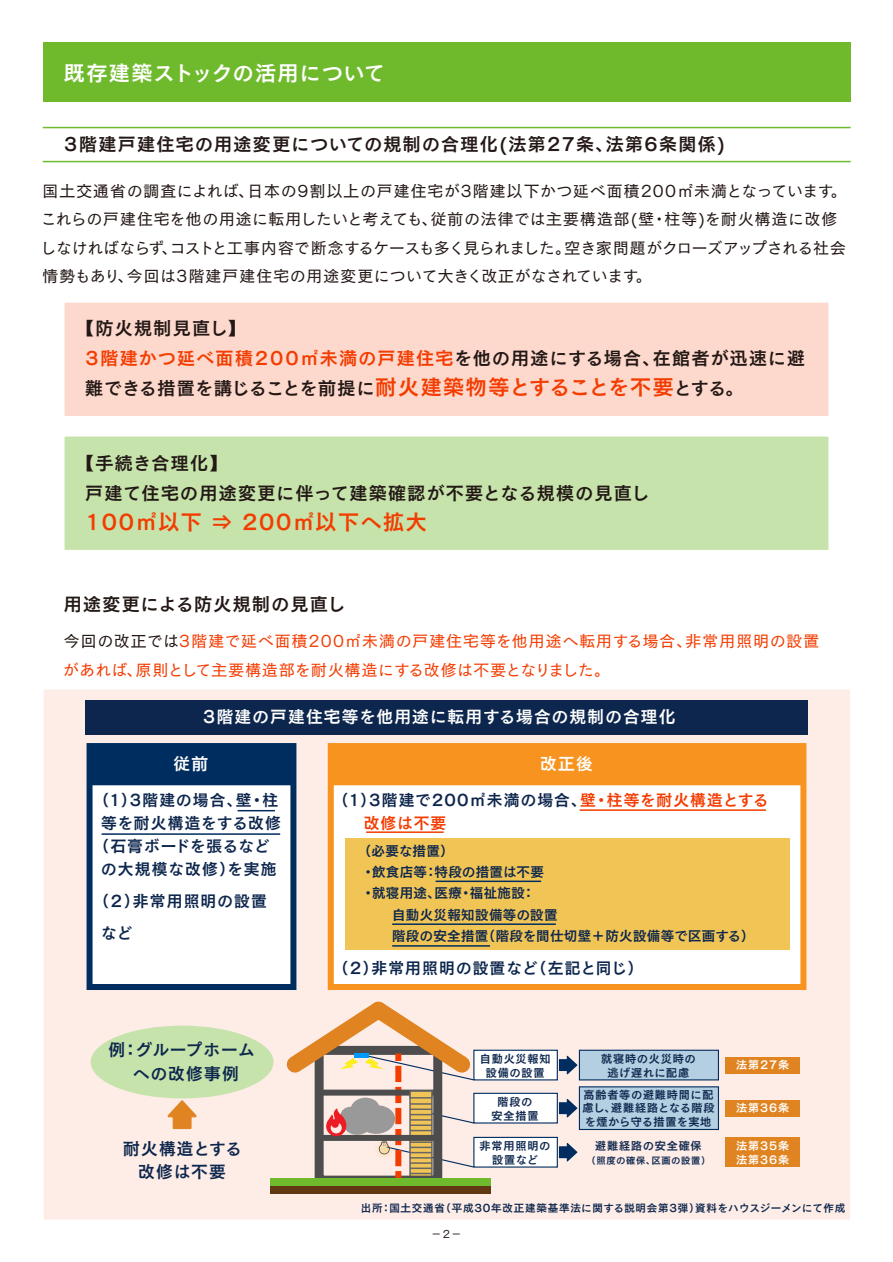
<style>
.page{position:relative;width:893px;height:1262px;background:#fff}
.page>*{position:absolute;margin:0;border:0;box-sizing:border-box;transform-origin:0 0}
.t1{font:21px "New Cezanne Pro N DB";letter-spacing:.075em;color:#f33c00}
.t2{font:21px "New Cezanne Pro N DB";letter-spacing:.045em;color:#fff}
.t3{font:18px/30px "New Cezanne Pro N DB";letter-spacing:.075em;color:#231815}
.t4{font:18px/30px "New Cezanne Pro N DB";letter-spacing:.045em;color:#231815}
.t5{font:16.65px "New Cezanne Pro N DB";letter-spacing:.075em;color:#fff}
.t6{font:16.65px/23.1px "New Cezanne Pro N DB";letter-spacing:.055em;color:#0d264d;text-align:center}
.t7{font:15.75px/28.5px "New Cezanne Pro N M";letter-spacing:.035em;color:#231815}
.t8{font:15.75px/28.5px "New Cezanne Pro N M";letter-spacing:.055em;color:#f33c00}
.t9{font:15.75px/31.5px "New Cezanne Pro N DB";letter-spacing:.075em;color:#0d264d}
.t10{font:15.75px/23.1px "New Cezanne Pro N DB";letter-spacing:.075em;color:#f33c00}
.t11{font:15.75px "New Cezanne Pro N DB";letter-spacing:.035em;color:#0d264d}
.t12{font:15.75px "New Cezanne Pro N DB";letter-spacing:.015em;color:#0d264d}
.t13{font:13.5px/21.3px "New Cezanne Pro N DB";letter-spacing:.025em;color:#0d264d}
.t14{font:11.1px/14px "New Cezanne Pro N DB";letter-spacing:.075em;color:#0d264d;text-align:center}
.t15{font:11.1px/14px "New Cezanne Pro N DB";letter-spacing:.075em;color:#fff}
.t16{font:10.5px "New Cezanne Pro N DB";letter-spacing:.075em;color:#0d264d}
.t17{font:10.5px "New Cezanne Pro N M";color:#231815}
.t18{font:9.3px "New Cezanne Pro N DB";letter-spacing:.075em;color:#0d264d}
.s1{color:#f33c00}
.s2{font-size:21px;color:#f33c00}
.s3{color:#231815}
.s4{color:#0d264d}
</style>
<div class="page">
<div style="left:42px;top:688px;width:810px;height:533px;background:#feece6;border:2px solid #fff"></div>
<div style="left:63px;top:301px;width:767px;height:116px;background:#fdd8cc;border:2px solid #fff"></div>
<div style="left:63px;top:435px;width:767px;height:116px;background:#c5e3ab;border:2px solid #fff"></div>
<div style="left:473px;top:1050px;width:85px;height:30px;background:#fff;border:1px solid #002d5f"></div>
<div style="left:473px;top:1093px;width:85px;height:31px;background:#fff;border:1px solid #002d5f"></div>
<div style="left:473px;top:1137px;width:85px;height:31px;background:#fff;border:1px solid #002d5f"></div>
<div style="left:579px;top:1050px;width:140px;height:30px;background:#b3cfe1;border:1px solid #002d5f"></div>
<div style="left:579px;top:1086px;width:140px;height:44px;background:#b3cfe1;border:1px solid #002d5f"></div>
<div style="left:726px;top:1057px;width:74px;height:16px;background:#df8421"></div>
<div style="left:726px;top:1100px;width:74px;height:16px;background:#df8421"></div>
<div style="left:726px;top:1137px;width:74px;height:30px;background:#df8421"></div>
<div style="left:85px;top:701px;width:723px;height:34px;background:#0d264d"></div>
<div style="left:87px;top:743px;width:209px;height:247px;background:#fff;border:6px solid #002d5f"></div>
<div style="left:87px;top:744px;width:209px;height:41px;background:#002d5f"></div>
<div style="left:328px;top:743px;width:478px;height:247px;background:#fff;border:6px solid #f7931e"></div>
<div style="left:329px;top:744px;width:477px;height:41px;background:#f7931e"></div>
<div style="left:345px;top:839px;width:444px;height:111px;background:#f1c555"></div>
<div style="left:91px;top:1026px;width:182px;height:72px;background:#c5e3ab;border-radius:50%"></div>
<svg style="left:167px;top:1100px;width:30px;height:30px"></svg>
<svg style="left:559px;top:1056px;width:18px;height:18px"></svg>
<svg style="left:559px;top:1099px;width:18px;height:18px"></svg>
<svg style="left:559px;top:1143px;width:18px;height:19px"></svg>
<svg style="left:272px;top:987px;width:213px;height:187px"></svg>
<div style="left:270px;top:1178px;width:221px;height:7px;background:#6fba2c"></div>
<div style="left:270px;top:1186px;width:221px;height:7px;background:#603813"></div>
<img style="left:326px;top:1092px;width:116px;height:102px">
<div style="left:43px;top:43px;width:807px;height:59px;background:#6fba2c"></div>
<hr style="left:43px;top:161px;width:808px;height:1px;background:#6fba2c">
<hr style="left:43px;top:127px;width:808px;height:1px;background:#6fba2c">
<hr style="left:238px;top:810px;width:37px;height:1px;background:#002d5f">
<hr style="left:102px;top:833px;width:178px;height:2px;background:#002d5f">
<hr style="left:580px;top:809px;width:186px;height:2px;background:#f33c00">
<hr style="left:366px;top:831px;width:78px;height:2px;background:#f33c00">
<hr style="left:436px;top:881px;width:105px;height:1px;background:#002d5f">
<hr style="left:392px;top:923px;width:164px;height:2px;background:#002d5f">
<hr style="left:392px;top:945px;width:98px;height:2px;background:#002d5f">
<h1 class="t2" style="left:64px;top:54px;width:323px">既存建築ストックの活用について</h1>
<p class="t3" style="left:62px;top:127px;width:665px">３階建戸建住宅の用途変更についての規制の合理化(法第27条、法第6条関係)</p>
<p class="t7" style="left:41px;top:175px;width:808px">国土交通省の調査によれば、日本の9割以上の戸建住宅が3階建以下かつ延べ面積200㎡未満となっています。これらの戸建住宅を他の用途に転用したいと考えても、従前の法律では主要構造部(壁・柱等)を耐火構造に改修しなければならず、コストと工事内容で断念するケースも多く見られました。空き家問題がクローズアップされる社会情勢もあり、今回は3階建戸建住宅の用途変更について大きく改正がなされています。</p>
<p class="t4" style="left:83px;top:311px;width:723px;text-indent:-7px">【防火規制見直し】<br><span class="s1">３階建かつ延べ面積２００㎡未満の戸建住宅</span>を他の用途にする場合、在館者が迅速に避難できる措置を講じることを前提に<span class="s2">耐火建築物等とすることを不要</span>とする。</p>
<p class="t3" style="left:85px;top:446px;width:566px;text-indent:-9px">【手続き合理化】<br>戸建て住宅の用途変更に伴って建築確認が不要となる規模の見直し</p>
<h1 class="t1" style="left:85px;top:503px;width:343px">100㎡以下 ⇒ 200㎡以下へ拡大</h1>
<p class="t3" style="left:64px;top:587px;width:283px">用途変更による防火規制の見直し</p>
<p class="t8" style="left:63px;top:625px;width:758px"><span class="s3">今回の改正では</span>3階建で延べ面積200㎡未満の戸建住宅等を他用途へ転用する場合、非常用照明の設置があれば、原則として主要構造部を耐火構造にする改修は不要となりました。</p>
<p class="t5" style="left:203px;top:702px;width:474px">3階建の戸建住宅等を他用途に転用する場合の規制の合理化</p>
<p class="t5" style="left:174px;top:749px;width:36px">従前</p>
<p class="t9" style="left:93px;top:782px;width:186px">（１）3階建の場合、壁・柱</p>
<p class="t11" style="left:101px;top:809px;width:181px">等を耐火構造をする改修</p>
<p class="t12" style="left:93px;top:833px;width:178px">（石膏ボードを張るなど</p>
<p class="t9" style="left:101px;top:852px;width:177px">の大規模な改修）を実施</p>
<p class="t9" style="left:101px;top:883px;width:168px;text-indent:-7px">（２）非常用照明の設置など</p>
<p class="t5" style="left:540px;top:749px;width:54px">改正後</p>
<p class="t10" style="left:341px;top:787px;width:429px;text-indent:-8px"><span class="s4">（１）3階建で200㎡未満の場合、</span>壁・柱等を耐火構造とする　 改修は不要</p>
<p class="t13" style="left:358px;top:838px;width:398px">（必要な措置）<br>・飲食店等：特段の措置は不要<br>・就寝用途、医療・福祉施設：<br>　　自動火災報知設備等の設置<br>　　階段の安全措置（階段を間仕切壁＋防火設備等で区画する）</p>
<p class="t6" style="left:109px;top:1037px;width:148px;text-align:left">例：グループホーム　 への改修事例</p>
<p class="t6" style="left:123px;top:1135px;width:120px">耐火構造とする改修は不要</p>
<p class="t9" style="left:333px;top:950px;width:312px">（2）非常用照明の設置など（左記と同じ）</p>
<p class="t14" style="left:480px;top:1050px;width:72px">自動火災報知設備の設置</p>
<p class="t14" style="left:491px;top:1093px;width:48px">階段の安全措置</p>
<p class="t14" style="left:480px;top:1138px;width:72px">非常用照明の設置など</p>
<p class="t14" style="left:601px;top:1050px;width:96px">就寝時の火災時の逃げ遅れに配慮</p>
<p class="t14" style="left:582px;top:1086px;width:133px;text-align:justify">高齢者等の避難時間に配慮し、避難経路となる階段を煙から守る措置を実地</p>
<p class="t14" style="left:595px;top:1138px;width:108px">避難経路の安全確保</p>
<p class="t18" style="left:587px;top:1152px;width:125px">（照度の確保、区画の設置）</p>
<p class="t15" style="left:736px;top:1057px;width:54px">法第27条</p>
<p class="t15" style="left:736px;top:1100px;width:54px">法第36条</p>
<p class="t15" style="left:736px;top:1138px;width:54px">法第35条法第36条</p>
<p class="t16" style="left:361px;top:1199px;width:486px">出所：国土交通省（平成30年改正建築基準法に関する説明会第3弾）資料をハウスジーメンにて作成</p>
<p class="t17" style="left:431px;top:1225px;width:32px">－２－</p>
</div>
